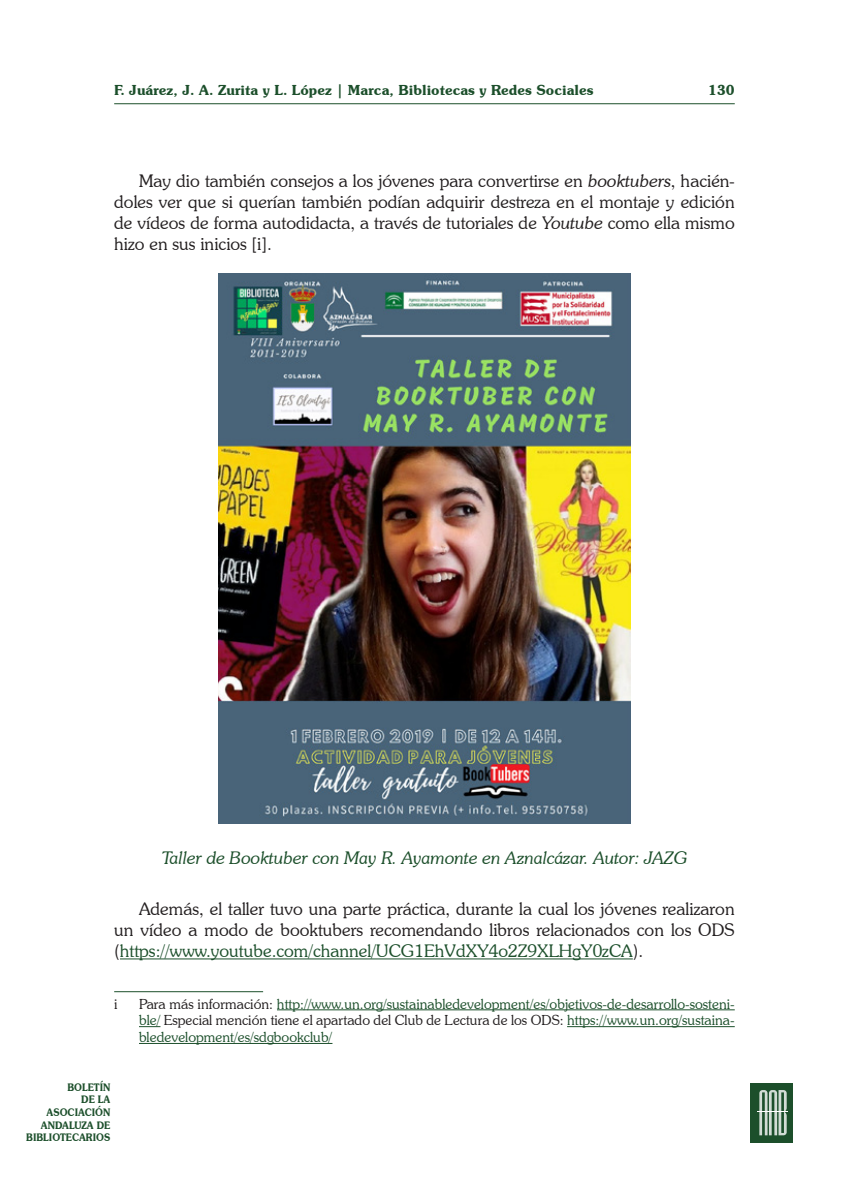
<style>
.page{position:relative;width:844px;height:1191px;background:#fff}
.page>*{position:absolute;margin:0;border:0;box-sizing:border-box;transform-origin:0 0}
.t1{font:300 17.5px/21px "Souvenir IT Cby BT";color:#231f20;text-align:justify}
.t2{font:italic 300 17.5px "Souvenir IT Cby BT";color:#1c4f2b}
.t3{font:300 14px/16.8px "Souvenir IT Cby BT";color:#1c4f2b;text-align:justify}
.t4{font:600 14px "Souvenir IT Cby BT";color:#1c4f2b}
.t5{font:300 14px "Souvenir IT Cby BT";color:#231f20}
.t6{font:600 10.5px/12.6px "Souvenir IT Cby BT";color:#1c4f2b;text-align:right;scale:.88 1}
.s1{font-style:italic}
.s2{color:#1c4f2b}
.s3{color:#231f20}
</style>
<div class="page">
<div style="left:750px;top:1083px;width:42px;height:59px;background:#1c4f2b"></div>
<svg style="left:759px;top:1090px;width:27px;height:45px"></svg>
<hr style="left:756px;top:1111px;width:31px;height:1px;background:#fff">
<hr style="left:114px;top:103px;width:620px;height:1px;background:#1c4f2b">
<hr style="left:120px;top:958px;width:512px;height:1px;background:#1c4f2b">
<img style="left:218px;top:273px;width:412px;height:550px">
<hr style="left:114px;top:991px;width:149px;height:1px;background:#1c4f2b">
<hr style="left:277px;top:1009px;width:457px;height:1px;background:#1c4f2b">
<svg style="left:139px;top:1026px;width:21px;height:1px"></svg>
<hr style="left:567px;top:1026px;width:167px;height:1px;background:#1c4f2b">
<hr style="left:139px;top:1043px;width:193px;height:1px;background:#1c4f2b">
<p class="t4" style="left:114px;top:81px;width:481px">F. Juárez, J. A. Zurita y L. López | Marca, Bibliotecas y Redes Sociales</p>
<p class="t4" style="left:708px;top:81px;width:28px">130</p>
<p class="t1" style="left:114px;top:170px;width:622px;text-indent:25px">May dio también consejos a los jóvenes para convertirse en <span class="s1">booktubers</span>, hacién&shy;doles ver que si querían también podían adquirir destreza en el montaje y edición de vídeos de forma autodidacta, a través de tutoriales de <span class="s1">Youtube</span> como ella mismo hizo en sus inicios [i].</p>
<p class="t2" style="left:162px;top:847px;width:527px">Taller de Booktuber con May R. Ayamonte en Aznalcázar. Autor: JAZG</p>
<p class="t1" style="left:114px;top:898px;width:622px;text-indent:25px">Además, el taller tuvo una parte práctica, durante la cual los jóvenes realizaron un vídeo a modo de booktubers recomendando libros relacionados con los ODS (<span class="s2">https://www.youtube.com/channel/UCG1EhVdXY4o2Z9XLHgY0zCA</span>).</p>
<p class="t5" style="left:114px;top:995px;width:5px">i</p>
<p class="t3" style="left:139px;top:995px;width:597px"><span class="s3">Para más información:</span> http://www.un.org/sustainabledevelopment/es/objetivos-de-desarrollo-sosteni&shy;ble/ <span class="s3">Especial mención tiene el apartado del Club de Lectura de los ODS:</span> https://www.un.org/sustaina&shy;bledevelopment/es/sdgbookclub/</p>
<p class="t6" style="left:26px;top:1080px;width:97px">BOLETÍN<br>DE LA<br>ASOCIACIÓN<br>ANDALUZA DE<br>BIBLIOTECARIOS</p>
</div>
